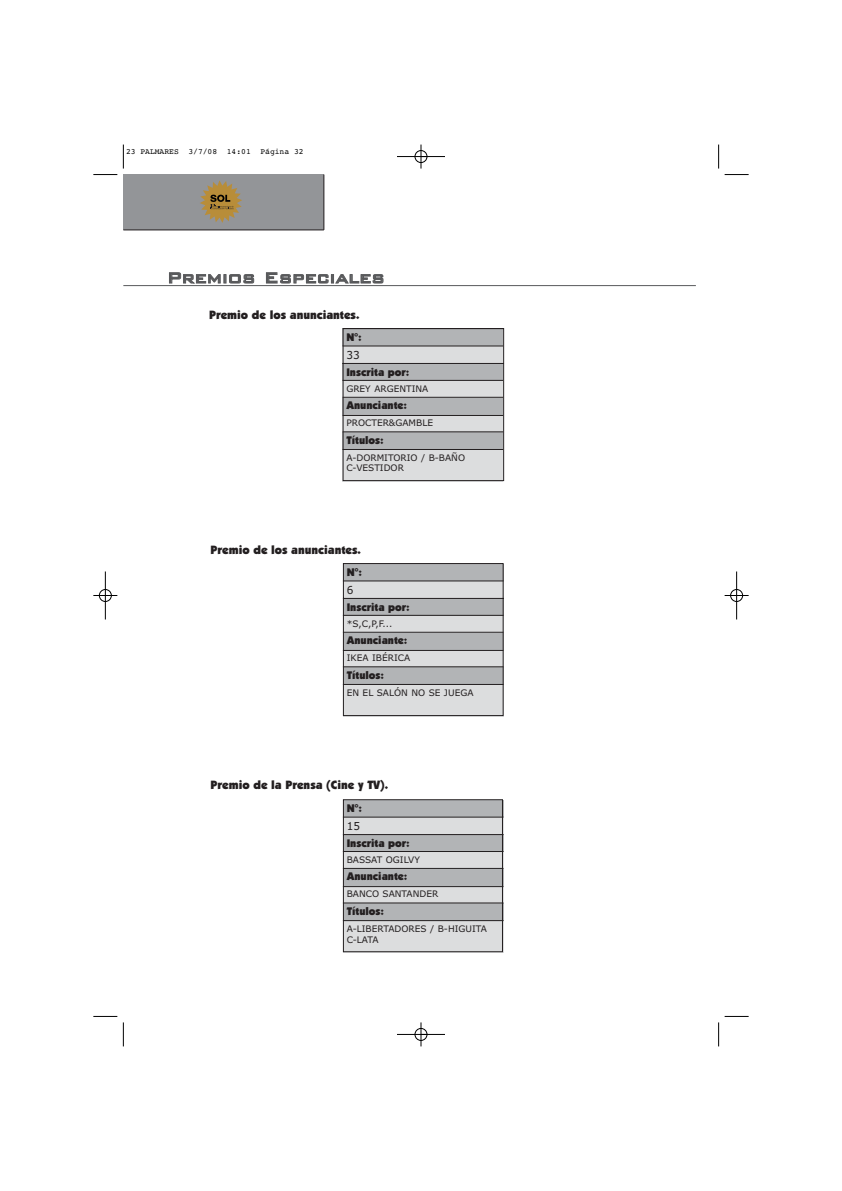
<style>
.page{position:relative;width:842px;height:1191px;background:#fff}
.page>*{position:absolute;margin:0;border:0;box-sizing:border-box;transform-origin:0 0}
.t1{font:20px "Bank Gothic Medium BT";color:#58595b}
.t2{font:900 12px "Kabel IT Cby BT";color:#231f20}
.t3{font:900 11px "Kabel IT Cby BT";color:#231f20}
.t4{font:11px "Verdana";color:#231f20;scale:.95 1}
.t5{font:9px/10.8px "Verdana";color:#231f20}
.t6{font:8px "Courier";color:#000}
</style>
<div class="page">
<hr style="left:123px;top:285px;width:573px;height:1px;background:#58595b">
<div style="left:123px;top:175px;width:201px;height:55px;background:#939598"></div>
<hr style="left:323px;top:175px;width:1px;height:55px;background:#231f20">
<hr style="left:123px;top:229px;width:201px;height:1px;background:#231f20">
<svg style="left:200px;top:180px;width:42px;height:43px"></svg>
<svg style="left:342px;top:328px;width:163px;height:154px;background:#bdbebf"></svg>
<svg style="left:342px;top:563px;width:162px;height:154px;background:#c0c1c3"></svg>
<svg style="left:342px;top:799px;width:162px;height:154px;background:#c0c1c3"></svg>
<svg style="left:123px;top:145px;width:1px;height:24px"></svg>
<svg style="left:93px;top:174px;width:24px;height:1px"></svg>
<svg style="left:718px;top:145px;width:1px;height:24px"></svg>
<svg style="left:725px;top:174px;width:24px;height:1px"></svg>
<svg style="left:123px;top:1022px;width:1px;height:24px"></svg>
<svg style="left:93px;top:1016px;width:24px;height:1px"></svg>
<svg style="left:718px;top:1022px;width:1px;height:24px"></svg>
<svg style="left:725px;top:1016px;width:24px;height:1px"></svg>
<div style="left:99px;top:589px;width:13px;height:13px;border:1px solid #fff;border-radius:50%"></div>
<div style="left:730px;top:589px;width:13px;height:13px;border:1px solid #fff;border-radius:50%"></div>
<hr style="left:397px;top:156px;width:48px;height:1px;background:#000">
<hr style="left:397px;top:1034px;width:48px;height:1px;background:#000">
<hr style="left:105px;top:572px;width:1px;height:48px;background:#000">
<hr style="left:736px;top:572px;width:1px;height:48px;background:#000">
<svg style="left:421px;top:145px;width:1px;height:24px"></svg>
<svg style="left:421px;top:1022px;width:1px;height:24px"></svg>
<svg style="left:93px;top:595px;width:24px;height:1px"></svg>
<svg style="left:725px;top:595px;width:24px;height:1px"></svg>
<div style="left:415px;top:150px;width:12px;height:13px;border:1px solid #000;border-radius:50%"></div>
<div style="left:415px;top:1028px;width:12px;height:13px;border:1px solid #000;border-radius:50%"></div>
<div style="left:99px;top:589px;width:12px;height:13px;border:1px solid #000;border-radius:50%"></div>
<div style="left:731px;top:589px;width:12px;height:13px;border:1px solid #000;border-radius:50%"></div>
<p class="t6" style="left:126px;top:149px;width:179px">23 PALMARES 3/7/08 14:01 Página 32</p>
<h1 class="t1" style="left:167px;top:264px;width:219px">Premios Especiales</h1>
<h2 class="t2" style="left:209px;top:311px;width:152px">Premio de los anunciantes.</h2>
<p class="t3" style="left:346px;top:333px;width:17px">N°:</p>
<p class="t4" style="left:346px;top:350px;width:15px">33</p>
<p class="t3" style="left:346px;top:368px;width:64px">Inscrita por:</p>
<p class="t5" style="left:346px;top:384px;width:83px">GREY ARGENTINA</p>
<p class="t3" style="left:346px;top:401px;width:62px">Anunciante:</p>
<p class="t5" style="left:346px;top:418px;width:88px">PROCTER&amp;GAMBLE</p>
<p class="t3" style="left:346px;top:436px;width:39px">Títulos:</p>
<p class="t5" style="left:346px;top:453px;width:120px">A-DORMITORIO / B-BAÑO<br>C-VESTIDOR</p>
<h2 class="t2" style="left:211px;top:545px;width:152px">Premio de los anunciantes.</h2>
<p class="t3" style="left:347px;top:568px;width:17px">N°:</p>
<p class="t4" style="left:347px;top:585px;width:8px">6</p>
<p class="t3" style="left:347px;top:603px;width:64px">Inscrita por:</p>
<p class="t5" style="left:347px;top:619px;width:47px">*S,C,P,F...</p>
<p class="t3" style="left:347px;top:636px;width:62px">Anunciante:</p>
<p class="t5" style="left:347px;top:653px;width:65px">IKEA IBÉRICA</p>
<p class="t3" style="left:347px;top:671px;width:39px">Títulos:</p>
<p class="t5" style="left:347px;top:688px;width:128px">EN EL SALÓN NO SE JUEGA</p>
<h2 class="t2" style="left:211px;top:781px;width:179px">Premio de la Prensa (Cine y TV).</h2>
<p class="t3" style="left:347px;top:804px;width:17px">N°:</p>
<p class="t4" style="left:347px;top:821px;width:15px">15</p>
<p class="t3" style="left:347px;top:839px;width:64px">Inscrita por:</p>
<p class="t5" style="left:347px;top:855px;width:75px">BASSAT OGILVY</p>
<p class="t3" style="left:347px;top:872px;width:62px">Anunciante:</p>
<p class="t5" style="left:347px;top:889px;width:93px">BANCO SANTANDER</p>
<p class="t3" style="left:347px;top:907px;width:39px">Títulos:</p>
<p class="t5" style="left:347px;top:924px;width:142px">A-LIBERTADORES / B-HIGUITA<br>C-LATA</p>
</div>
